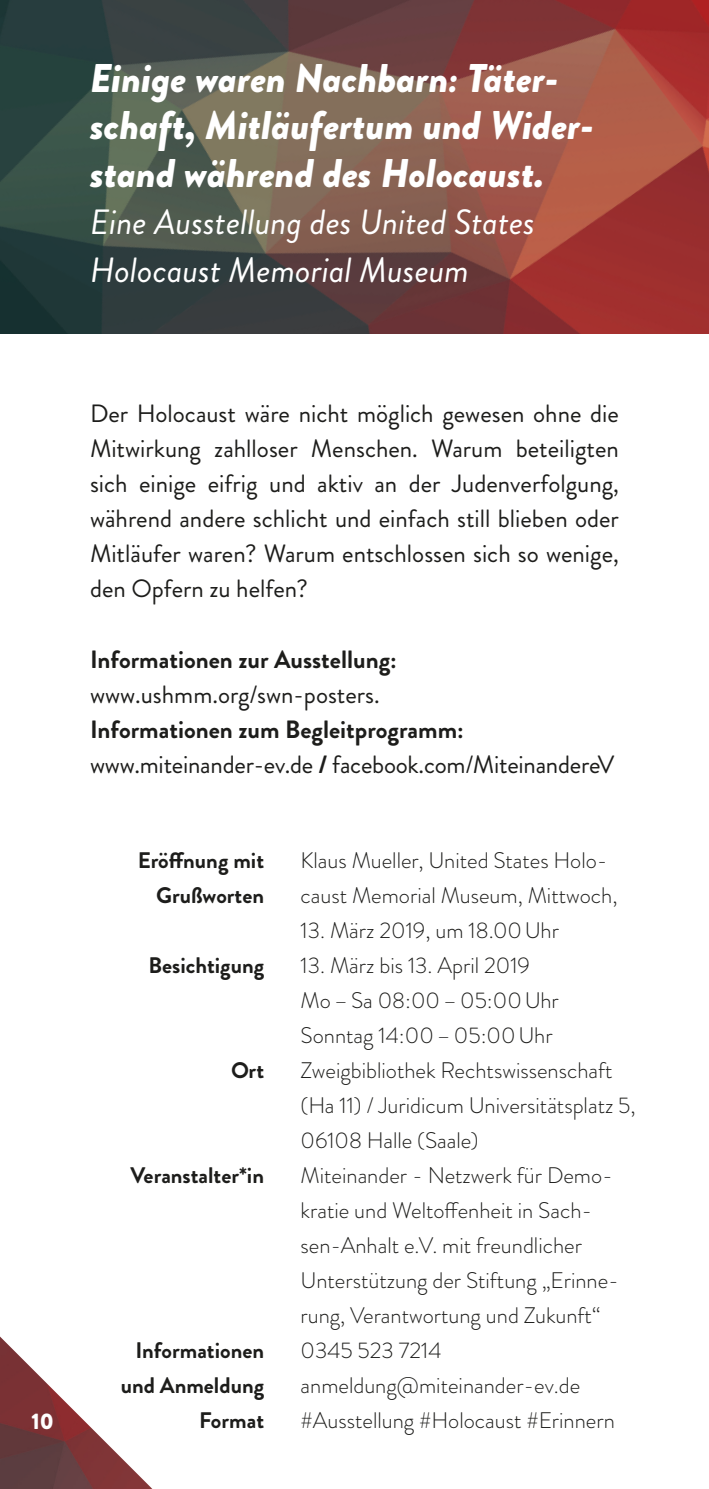
<style>
.page{position:relative;width:709px;height:1489px;background:#fff}
.page>*{position:absolute;margin:0;border:0;box-sizing:border-box;transform-origin:0 0}
.t1{font:italic 900 40px/47.5px "Brandon Grotesque";color:#fff}
.t2{font:italic 35px/47.5px "Brandon Grotesque";color:#fff}
.t3{font:25px/35px "Brandon Grotesque";color:#1d1d1b;text-align:justify}
.t4{font:700 25px "Brandon Grotesque";color:#1d1d1b}
.t5{font:300 22.5px/35px "Brandon Grotesque";color:#1d1d1b}
.t6{font:700 22.5px/35px "Brandon Grotesque";color:#1d1d1b;text-align:right}
.t7{font:900 22.5px "Brandon Grotesque";color:#fff}
.s1{font-weight:700}
</style>
<div class="page">
<img style="left:0;top:1336px;width:152px;height:152px">
<img style="left:0;top:0;width:709px;height:334px">
<p class="t1" style="left:90px;top:54px;width:505px">Einige waren Nachbarn: Täter&shy;schaft, Mitläufertum und Wider&shy;stand während des Holocaust.</p>
<p class="t2" style="left:90px;top:199px;width:446px">Eine Ausstellung des United States<br>Holocaust Memorial Museum</p>
<p class="t7" style="left:31px;top:1404px;width:24px">10</p>
<p class="t3" style="left:90px;top:396px;width:530px">Der Holocaust wäre nicht möglich gewesen ohne die Mitwirkung zahlloser Menschen. Warum beteiligten sich einige eifrig und aktiv an der Judenverfolgung, während andere schlicht und einfach still blieben oder Mitläufer waren? Warum entschlossen sich so wenige, den Opfern zu helfen?</p>
<p class="t4" style="left:90px;top:641px;width:308px">Informationen zur Ausstellung:</p>
<p class="t3" style="left:90px;top:676px;width:291px">www.ushmm.org/swn-posters.</p>
<p class="t4" style="left:90px;top:711px;width:375px">Informationen zum Begleitprogramm:</p>
<p class="t3" style="left:90px;top:746px;width:526px">www.miteinander-ev.de <span class="s1">/</span> facebook.com/MiteinandereV</p>
<p class="t6" style="left:138px;top:843px;width:128px">Eröffnung mit<br>Grußworten</p>
<p class="t6" style="left:149px;top:948px;width:117px">Besichtigung</p>
<p class="t6" style="left:231px;top:1053px;width:35px">Ort</p>
<p class="t6" style="left:131px;top:1158px;width:135px">Veranstalter*in</p>
<p class="t6" style="left:135px;top:1333px;width:130px">Informationen</p>
<p class="t6" style="left:121px;top:1368px;width:145px">und Anmeldung</p>
<p class="t6" style="left:199px;top:1403px;width:67px">Format</p>
<p class="t5" style="left:300px;top:842px;width:318px">Klaus Mueller, United States Holo&shy;caust Memorial Museum, Mittwoch,</p>
<p class="t5" style="left:300px;top:912px;width:260px">13. März 2019, um 18.00Uhr</p>
<p class="t5" style="left:300px;top:947px;width:231px">13. März bis 13. April 2019</p>
<p class="t5" style="left:300px;top:982px;width:260px">Mo–Sa 08:00–05:00Uhr</p>
<p class="t5" style="left:300px;top:1017px;width:253px">Sonntag 14:00–05:00Uhr</p>
<p class="t5" style="left:300px;top:1052px;width:337px">Zweigbibliothek Rechtswissenschaft (Ha 11) / Juridicum Universitätsplatz 5,<br>06108 Halle (Saale)</p>
<p class="t5" style="left:300px;top:1157px;width:320px">Miteinander - Netzwerk für Demo&shy;kratie und Weltoffenheit in Sach&shy;sen-Anhalt e.V. mit freundlicher Unterstützung der Stiftung „Erinne&shy;rung, Verantwortung und Zukunft“</p>
<p class="t5" style="left:300px;top:1332px;width:142px">0345 523 7214</p>
<p class="t5" style="left:300px;top:1367px;width:281px">anmeldung@miteinander-ev.de</p>
<p class="t5" style="left:300px;top:1402px;width:316px">#Ausstellung #Holocaust #Erinnern</p>
</div>
